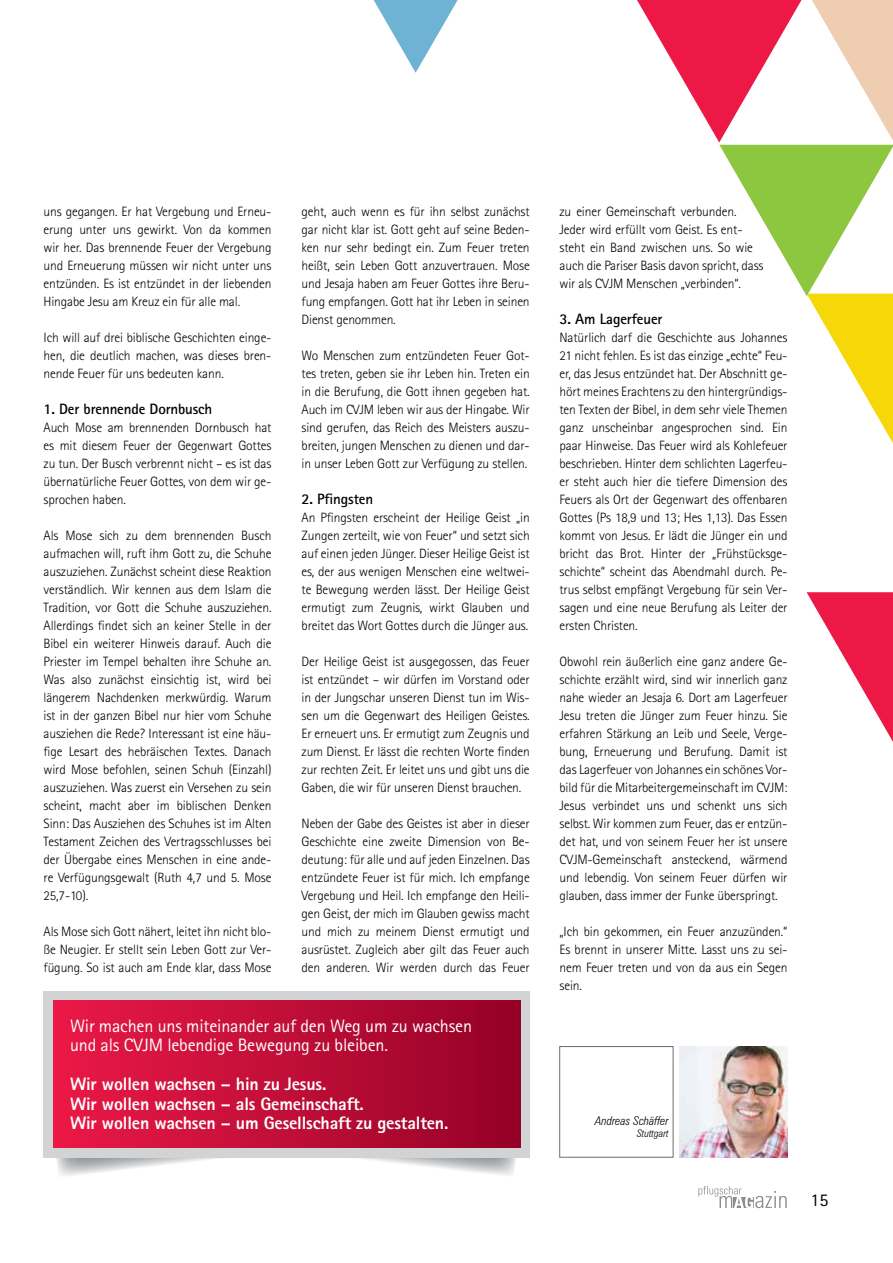
<style>
.page{position:relative;width:893px;height:1263px;background:#fff}
.page>*{position:absolute;margin:0;border:0;box-sizing:border-box;transform-origin:0 0}
.t1{font:800 18px/19.5px "Rotis Sans Serif Std";letter-spacing:-.01em;color:#fff}
.t2{font:18px/19.5px "Rotis Sans Serif Std";letter-spacing:-.01em;color:#fff}
.t3{font:18px "Rotis Sans Serif Std";color:#000}
.t4{font:700 15px "Rotis Sans Serif Std";letter-spacing:-.01em;color:#000}
.t5{font:300 13.5px/18px "Rotis Sans Serif Std";letter-spacing:-.01em;color:#000;text-align:justify}
.t6{font:italic 300 condensed 12px "Zurich BT";color:#000}
.t7{font:italic 300 condensed 10.5px "Zurich BT";color:#000}
</style>
<div class="page">
<svg style="left:698px;top:1186px;width:89px;height:22px"></svg>
<svg style="left:462px;top:1157px;width:63px;height:18px"></svg>
<svg style="left:47px;top:1157px;width:415px;height:19px"></svg>
<img style="left:679px;top:1046px;width:109px;height:111px">
<div style="left:44px;top:991px;width:486px;height:166px;background:#d1d3d4"></div>
<div style="left:53px;top:1000px;width:467px;height:148px;background:linear-gradient(to right,#eb1a47,#950127)"></div>
<svg style="left:807px;top:592px;width:86px;height:150px"></svg>
<svg style="left:374px;top:0;width:84px;height:73px"></svg>
<svg style="left:637px;top:0;width:256px;height:443px"></svg>
<p class="t5" style="left:44px;top:203px;width:229px">uns gegangen. Er hat Vergebung und Erneu&shy;erung unter uns gewirkt. Von da kommen wir her. Das brennende Feuer der Vergebung und Erneuerung müssen wir nicht unter uns entzünden. Es ist entzündet in der liebenden Hingabe Jesu am Kreuz ein für alle mal.</p>
<p class="t5" style="left:44px;top:329px;width:229px">Ich will auf drei biblische Geschichten einge&shy;hen, die deutlich machen, was dieses bren&shy;nende Feuer für uns bedeuten kann.</p>
<p class="t4" style="left:44px;top:399px;width:170px">1. Der brennende Dornbusch</p>
<p class="t5" style="left:44px;top:419px;width:229px">Auch Mose am brennenden Dornbusch hat es mit diesem Feuer der Gegenwart Gottes zu tun. Der Busch verbrennt nicht – es ist das übernatürliche Feuer Gottes, von dem wir ge&shy;sprochen haben.</p>
<p class="t5" style="left:44px;top:527px;width:229px">Als Mose sich zu dem brennenden Busch aufmachen will, ruft ihm Gott zu, die Schuhe auszuziehen. Zunächst scheint diese Reaktion verständlich. Wir kennen aus dem Islam die Tradition, vor Gott die Schuhe auszuziehen.<br>Allerdings findet sich an keiner Stelle in der Bibel ein weiterer Hinweis darauf. Auch die Priester im Tempel behalten ihre Schuhe an.<br>Was also zunächst einsichtig ist, wird bei längerem Nachdenken merkwürdig. Warum ist in der ganzen Bibel nur hier vom Schuhe ausziehen die Rede? Interessant ist eine häu&shy;fige Lesart des hebräischen Textes. Danach wird Mose befohlen, seinen Schuh (Einzahl) auszuziehen. Was zuerst ein Versehen zu sein scheint, macht aber im biblischen Denken Sinn: Das Ausziehen des Schuhes ist im Alten Testament Zeichen des Vertragsschlusses bei der Übergabe eines Menschen in eine ande&shy;re Verfügungsgewalt (Ruth 4,7 und 5. Mose 25,7-10).</p>
<p class="t5" style="left:44px;top:923px;width:229px">Als Mose sich Gott nähert, leitet ihn nicht blo&shy;ße Neugier. Er stellt sein Leben Gott zur Ver&shy;fügung. So ist auch am Ende klar, dass Mose</p>
<p class="t5" style="left:302px;top:203px;width:230px">geht, auch wenn es für ihn selbst zunächst gar nicht klar ist. Gott geht auf seine Beden&shy;ken nur sehr bedingt ein. Zum Feuer treten heißt, sein Leben Gott anzuvertrauen. Mose und Jesaja haben am Feuer Gottes ihre Beru&shy;fung empfangen. Gott hat ihr Leben in seinen Dienst genommen.</p>
<p class="t5" style="left:302px;top:347px;width:230px">Wo Menschen zum entzündeten Feuer Got&shy;tes treten, geben sie ihr Leben hin. Treten ein in die Berufung, die Gott ihnen gegeben hat.<br>Auch im CVJM leben wir aus der Hingabe. Wir sind gerufen, das Reich des Meisters auszu&shy;breiten, jungen Menschen zu dienen und dar&shy;in unser Leben Gott zur Verfügung zu stellen.</p>
<p class="t4" style="left:302px;top:489px;width:73px">2. Pfingsten</p>
<p class="t5" style="left:302px;top:509px;width:230px">An Pfingsten erscheint der Heilige Geist „in Zungen zerteilt, wie von Feuer“ und setzt sich auf einen jeden Jünger. Dieser Heilige Geist ist es, der aus wenigen Menschen eine weltwei&shy;te Bewegung werden lässt. Der Heilige Geist ermutigt zum Zeugnis, wirkt Glauben und breitet das Wort Gottes durch die Jünger aus.</p>
<p class="t5" style="left:302px;top:653px;width:230px">Der Heilige Geist ist ausgegossen, das Feuer ist entzündet – wir dürfen im Vorstand oder in der Jungschar unseren Dienst tun im Wis&shy;sen um die Gegenwart des Heiligen Geistes.<br>Er erneuert uns. Er ermutigt zum Zeugnis und zum Dienst. Er lässt die rechten Worte finden zur rechten Zeit. Er leitet uns und gibt uns die Gaben, die wir für unseren Dienst brauchen.</p>
<p class="t5" style="left:302px;top:815px;width:230px">Neben der Gabe des Geistes ist aber in dieser Geschichte eine zweite Dimension von Be&shy;deutung: für alle und auf jeden Einzelnen. Das entzündete Feuer ist für mich. Ich empfange Vergebung und Heil. Ich empfange den Heili&shy;gen Geist, der mich im Glauben gewiss macht und mich zu meinem Dienst ermutigt und ausrüstet. Zugleich aber gilt das Feuer auch den anderen. Wir werden durch das Feuer</p>
<h1 class="t2" style="left:70px;top:1016px;width:404px">Wir machen uns miteinander auf den Weg um zu wachsen und als CVJM lebendige Bewegung zu bleiben.</h1>
<h1 class="t1" style="left:70px;top:1074px;width:380px">Wir wollen wachsen – hin zu Jesus.<br>Wir wollen wachsen – als Gemeinschaft.<br>Wir wollen wachsen – um Gesellschaft zu gestalten.</h1>
<p class="t5" style="left:559px;top:203px;width:206px;text-align:left">zu einer Gemeinschaft verbunden.<br>Jeder wird erfüllt vom Geist. Es ent&shy;steht ein Band zwischen uns. So wie auch die Pariser Basis davon spricht, dass wir als CVJM Menschen „verbinden“.</p>
<p class="t4" style="left:559px;top:309px;width:104px">3. Am Lagerfeuer</p>
<p class="t5" style="left:559px;top:329px;width:230px">Natürlich darf die Geschichte aus Johannes 21 nicht fehlen. Es ist das einzige „echte“ Feu&shy;er, das Jesus entzündet hat. Der Abschnitt ge&shy;hört meines Erachtens zu den hintergründigs&shy;ten Texten der Bibel, in dem sehr viele Themen ganz unscheinbar angesprochen sind. Ein paar Hinweise. Das Feuer wird als Kohlefeuer beschrieben. Hinter dem schlichten Lagerfeu&shy;er steht auch hier die tiefere Dimension des Feuers als Ort der Gegenwart des offenbaren Gottes (Ps 18,9 und 13; Hes 1,13). Das Essen kommt von Jesus. Er lädt die Jünger ein und bricht das Brot. Hinter der „Frühstücksge&shy;schichte“ scheint das Abendmahl durch. Pe&shy;trus selbst empfängt Vergebung für sein Ver&shy;sagen und eine neue Berufung als Leiter der ersten Christen.</p>
<p class="t5" style="left:559px;top:653px;width:230px">Obwohl rein äußerlich eine ganz andere Ge&shy;schichte erzählt wird, sind wir innerlich ganz nahe wieder an Jesaja 6. Dort am Lagerfeuer Jesu treten die Jünger zum Feuer hinzu. Sie erfahren Stärkung an Leib und Seele, Verge&shy;bung, Erneuerung und Berufung. Damit ist das Lagerfeuer von Johannes ein schönes Vor&shy;bild für die Mitarbeitergemeinschaft im CVJM:<br>Jesus verbindet uns und schenkt uns sich selbst. Wir kommen zum Feuer, das er entzün&shy;det hat, und von seinem Feuer her ist unsere CVJM-Gemeinschaft ansteckend, wärmend und lebendig. Von seinem Feuer dürfen wir glauben, dass immer der Funke überspringt.</p>
<p class="t5" style="left:559px;top:923px;width:230px">„Ich bin gekommen, ein Feuer anzuzünden.“ Es brennt in unserer Mitte. Lasst uns zu sei&shy;nem Feuer treten und von da aus ein Segen sein.</p>
<p class="t6" style="left:595px;top:1113px;width:75px">Andreas Schäffer</p>
<p class="t7" style="left:637px;top:1127px;width:34px">Stuttgart</p>
<h1 class="t3" style="left:810px;top:1189px;width:19px">15</h1>
</div>
